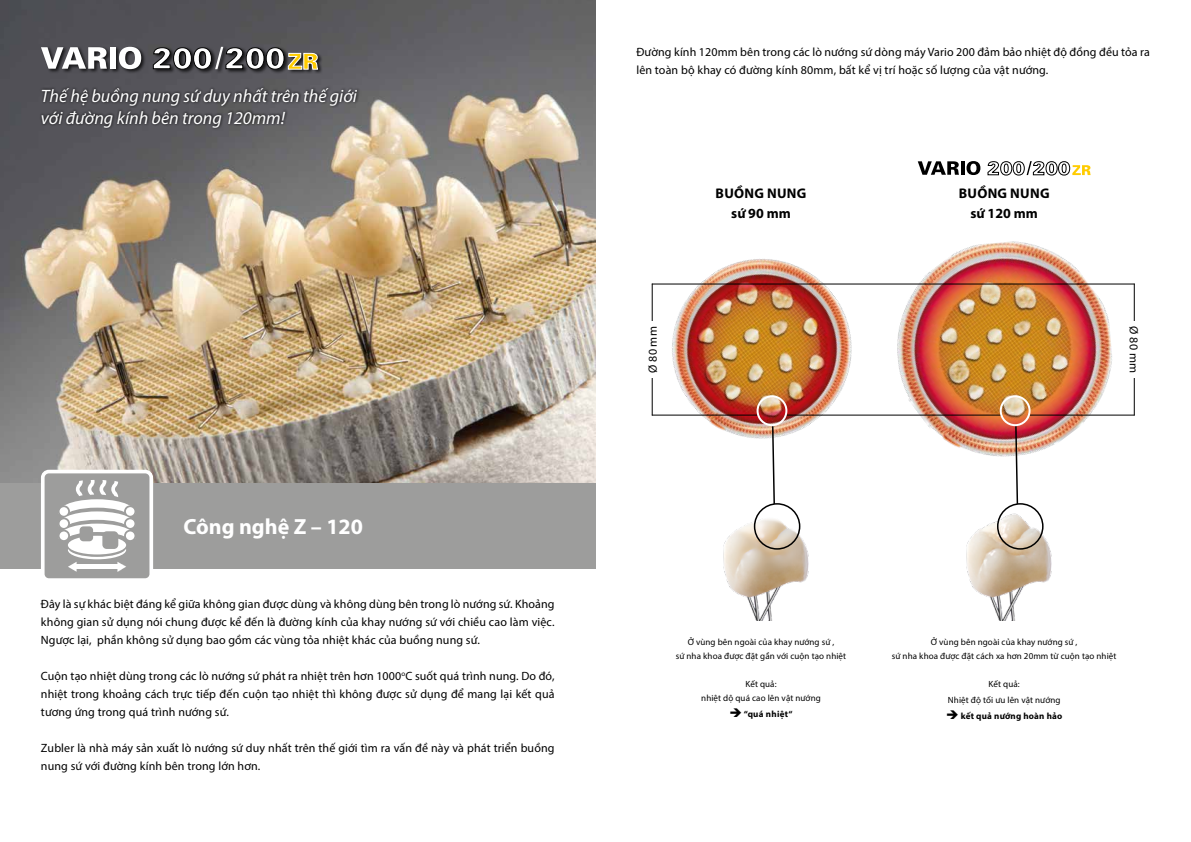
<style>
.page{position:relative;width:1191px;height:842px;background:#fff}
.page>*{position:absolute;margin:0;border:0;box-sizing:border-box;transform-origin:0 0}
.t1{font:700 22px "Myriad Pro";color:#fff}
.t2{font:italic 18px/21.6px "Myriad Pro";color:#fff}
.t3{font:700 14px/20px "Myriad Pro";letter-spacing:.02em;color:#000;text-align:center}
.t4{font:12px/18px "Myriad Pro";letter-spacing:.01em;color:#000;text-align:justify}
.t5{font:9px/14px "Myriad Pro";letter-spacing:.01em;color:#000;text-align:center}
.t6{font:700 9px "Myriad Pro";letter-spacing:.02em;color:#000}
</style>
<div class="page">
<img style="left:0;top:0;width:595px;height:483px">
<img style="left:651px;top:259px;width:222px;height:180px">
<img style="left:892px;top:241px;width:224px;height:216px">
<div style="left:0;top:483px;width:595px;height:86px;background:#9d9d9c"></div>
<svg style="left:41px;top:470px;width:112px;height:109px"></svg>
<div style="left:40px;top:46px;width:282px;height:28px;background:#000;opacity:.73"></div>
<svg style="left:41px;top:47px;width:66px;height:22px"></svg>
<div style="left:110px;top:47px;width:6px;height:22px;background:#fff"></div>
<svg style="left:119px;top:47px;width:22px;height:22px"></svg>
<svg style="left:153px;top:47px;width:165px;height:22px"></svg>
<div style="left:39px;top:86px;width:321px;height:45px;background:#000;opacity:.95"></div>
<svg style="left:917px;top:161px;width:42px;height:14px"></svg>
<svg style="left:961px;top:161px;width:3px;height:14px"></svg>
<svg style="left:966px;top:161px;width:14px;height:14px"></svg>
<svg style="left:987px;top:161px;width:103px;height:14px"></svg>
<img style="left:966px;top:506px;width:86px;height:115px">
<hr style="left:652px;top:284px;width:1px;height:131px;background:#000">
<hr style="left:1133px;top:284px;width:1px;height:131px;background:#000">
<div style="left:645px;top:321px;width:14px;height:57px;background:#fff"></div>
<div style="left:1127px;top:321px;width:14px;height:57px;background:#fff"></div>
<hr style="left:652px;top:415px;width:106px;height:1px;background:#000">
<hr style="left:652px;top:284px;width:482px;height:1px;background:#000">
<div style="left:997px;top:503px;width:46px;height:47px;border:2px solid #000;border-radius:50%"></div>
<svg style="left:1014px;top:425px;width:5px;height:80px"></svg>
<hr style="left:785px;top:415px;width:216px;height:1px;background:#000">
<img style="left:723px;top:506px;width:86px;height:115px">
<div style="left:754px;top:503px;width:46px;height:47px;border:2px solid #000;border-radius:50%"></div>
<svg style="left:771px;top:426px;width:4px;height:79px"></svg>
<div style="left:756px;top:395px;width:31px;height:31px;border:2px solid #fff;border-radius:50%"></div>
<hr style="left:1029px;top:415px;width:105px;height:1px;background:#000">
<div style="left:999px;top:395px;width:31px;height:31px;border:2px solid #fff;border-radius:50%"></div>
<h2 class="t2" style="left:41px;top:85px;width:317px">Thế hệ buồng nung sứ duy nhất trên thế giới với đường kính bên trong 120mm!</h2>
<h1 class="t1" style="left:183px;top:512px;width:181px">Công nghệ Z – 120</h1>
<p class="t4" style="left:41px;top:594px;width:515px">Đây là sự khác biệt đáng kể giữa không gian được dùng và không dùng bên trong lò nướng sứ. Khoảng không gian sử dụng nói chung được kể đến là đường kính của khay nướng sứ với chiều cao làm việc.<br>Ngược lại, phần không sử dụng bao gồm các vùng tỏa nhiệt khác của buồng nung sứ.</p>
<p class="t4" style="left:41px;top:666px;width:515px">Cuộn tạo nhiệt dùng trong các lò nướng sứ phát ra nhiệt trên hơn 1000<sup>o</sup>C suốt quá trình nung. Do đó, nhiệt trong khoảng cách trực tiếp đến cuộn tạo nhiệt thì không được sử dụng để mang lại kết quả tương ứng trong quá trình nướng sứ.</p>
<p class="t4" style="left:41px;top:738px;width:515px">Zubler là nhà máy sản xuất lò nướng sứ duy nhất trên thế giới tìm ra vấn đề này và phát triển buồng nung sứ với đường kính bên trong lớn hơn.</p>
<p class="t4" style="left:636px;top:43px;width:515px">Đường kính 120mm bên trong các lò nướng sứ dòng máy Vario 200 đảm bảo nhiệt độ đồng đều tỏa ra lên toàn bộ khay có đường kính 80mm, bất kể vị trí hoặc số lượng của vật nướng.</p>
<p class="t3" style="left:715px;top:183px;width:92px">BUỒNG NUNG sứ 90 mm</p>
<p class="t3" style="left:958px;top:183px;width:92px">BUỒNG NUNG sứ 120 mm</p>
<p class="t4" style="left:643px;top:373px;width:48px;rotate:-90deg">Ø 80 mm</p>
<p class="t4" style="left:1143px;top:326px;width:48px;rotate:90deg">Ø 80 mm</p>
<p class="t5" style="left:676px;top:634px;width:172px">Ở vùng bên ngoài của khay nướng sứ ,<br>sứ nha khoa được đặt gần với cuộn tạo nhiệt</p>
<p class="t5" style="left:701px;top:676px;width:121px">Kết quả:<br>nhiệt dộ quá cao lên vật nướng</p>
<p class="t6" style="left:729px;top:708px;width:64px">➔ “quá nhiệt“</p>
<p class="t5" style="left:892px;top:634px;width:226px">Ở vùng bên ngoài của khay nướng sứ ,<br>sứ nha khoa được đặt cách xa hơn 20mm từ cuộn tạo nhiệt</p>
<p class="t5" style="left:948px;top:675px;width:114px;line-height:16px">Kết quả:<br>Nhiệt độ tối ưu lên vật nướng</p>
<p class="t6" style="left:946px;top:710px;width:118px">➔ kết quả nướng hoàn hảo</p>
</div>
